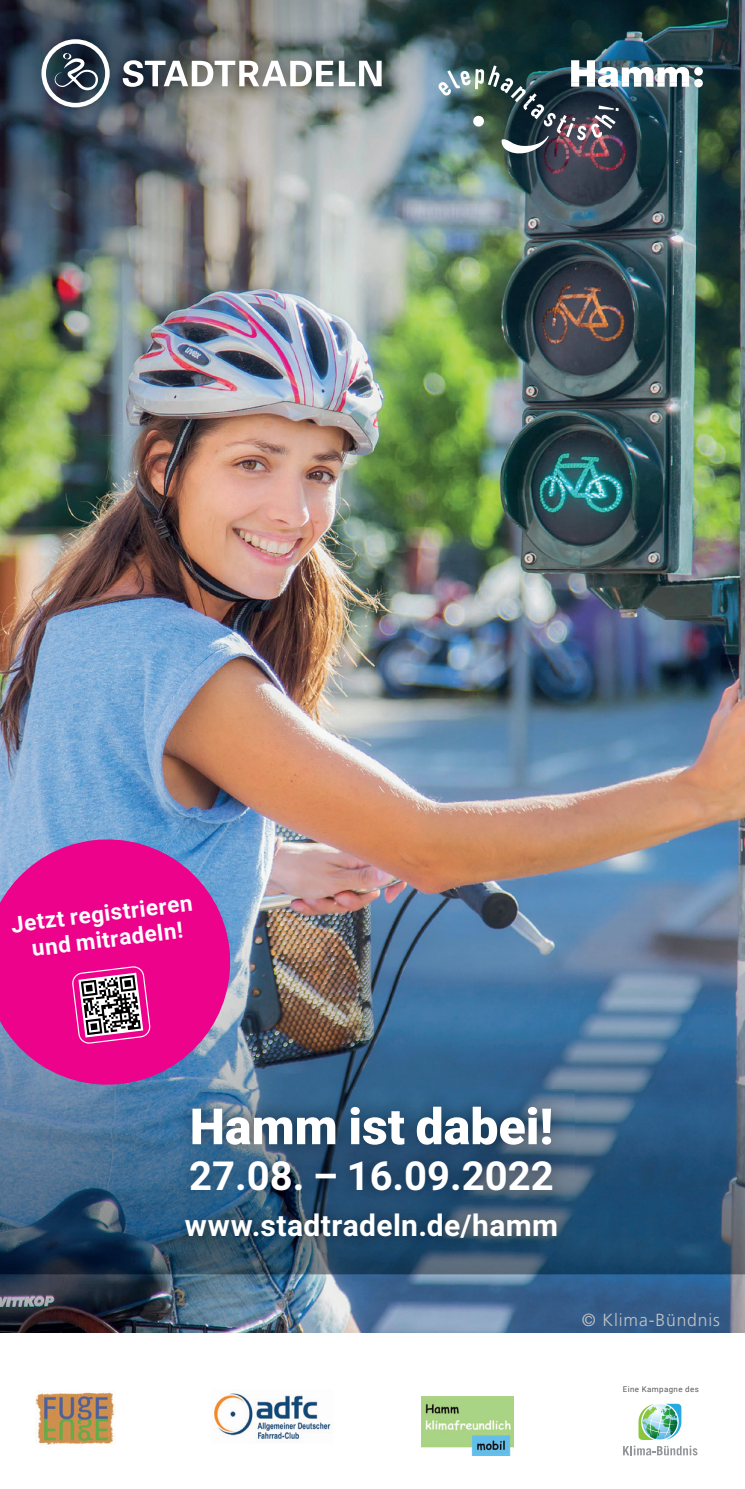
<style>
.page{position:relative;width:745px;height:1489px;background:#fff}
.page>*{position:absolute;margin:0;border:0;box-sizing:border-box;transform-origin:0 0}
.t1{font:900 50px "Roboto";color:#fff}
.t2{font:700 40px "Roboto";color:#fff}
.t3{font:700 30px "Roboto";letter-spacing:.01em;color:#fff}
.t4{font:700 22.5px/25.8px "Roboto";color:#fff;text-align:center}
.t5{font:300 17.5px "Frutiger";letter-spacing:.05em;color:#c2c3c3}
.t6{font:8px "Roboto";letter-spacing:.05em;color:#57585a}
</style>
<div class="page">
<img style="left:0;top:0;width:744px;height:1332px">
<img style="left:24px;top:22px;width:375px;height:103px">
<svg style="left:41px;top:39px;width:69px;height:68px"></svg>
<svg style="left:123px;top:60px;width:258px;height:27px"></svg>
<img style="left:168px;top:1089px;width:405px;height:165px">
<svg style="left:623px;top:1403px;width:74px;height:52px"></svg>
<img style="left:35px;top:1391px;width:81px;height:54px">
<img style="left:214px;top:1393px;width:117px;height:49px">
<img style="left:421px;top:1396px;width:92px;height:59px">
<svg style="left:0;top:832px;width:237px;height:259px;fill:#ed028c"></svg>
<svg style="left:72px;top:966px;width:78px;height:77px"></svg>
<img style="left:438px;top:60px;width:264px;height:93px">
<p class="t4" style="left:9px;top:911px;width:184px;rotate:-7deg">Jetzt registrieren und mitradeln!</p>
<h1 class="t1" style="left:190px;top:1091px;width:365px">Hamm ist dabei!</h1>
<h2 class="t2" style="left:189px;top:1147px;width:366px">27.08. – 16.09.2022</h2>
<h3 class="t3" style="left:185px;top:1204px;width:374px">www.stadtradeln.de/hamm</h3>
<p class="t5" style="left:581px;top:1310px;width:140px">© Klima-Bündnis</p>
<p class="t6" style="left:622px;top:1383px;width:78px">Eine Kampagne des</p>
</div>
